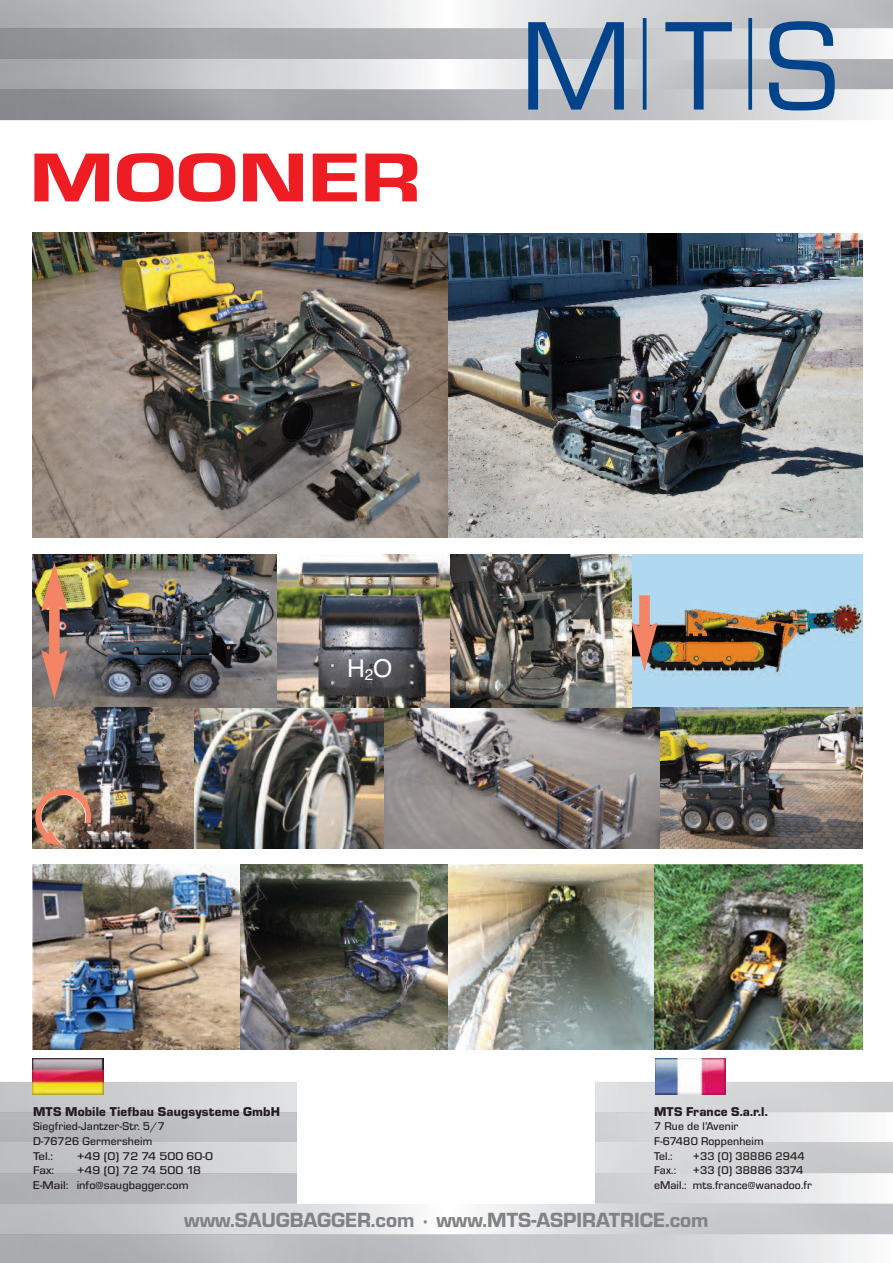
<style>
.page{position:relative;width:893px;height:1263px;background:#fff}
.page>*{position:absolute;margin:0;border:0;box-sizing:border-box;transform-origin:0 0}
.t1{font:131.1px "Eurostile T";color:#01448c}
.t2{font:71.7px "Eurostile T Heav";color:#ee1d23;scale:1.3 1}
.t3{font:24.6px "Helvetica";color:#fff}
.t4{font:21.3px "Eurostile T Heav";color:#808285}
.t5{font:13.35px "Eurostile T Blac";letter-spacing:.01em;color:#231f20}
.t6{font:500 11.7px/14.5px "Eurostile T";letter-spacing:.01em;color:#231f20}
.t7{font:500 11.7px/14.5px "Eurostile T";letter-spacing:.01em;color:#231f20;scale:1.1 1}
</style>
<div class="page">
<img style="left:0;top:0;width:893px;height:119px">
<img style="left:0;top:29px;width:893px;height:1px">
<img style="left:0;top:90px;width:893px;height:1px">
<img style="left:448px;top:864px;width:206px;height:185px">
<img style="left:447px;top:233px;width:415px;height:305px">
<img style="left:631px;top:554px;width:231px;height:154px">
<img style="left:194px;top:708px;width:190px;height:141px">
<img style="left:384px;top:708px;width:276px;height:141px">
<img style="left:32px;top:864px;width:208px;height:185px">
<img style="left:240px;top:864px;width:208px;height:185px">
<img style="left:32px;top:233px;width:415px;height:305px">
<img style="left:660px;top:708px;width:202px;height:141px">
<img style="left:277px;top:554px;width:174px;height:154px">
<img style="left:32px;top:554px;width:245px;height:154px">
<img style="left:654px;top:864px;width:208px;height:185px">
<div style="left:49px;top:602px;width:11px;height:57px;background:#f48465"></div>
<svg style="left:41px;top:562px;width:27px;height:49px"></svg>
<svg style="left:41px;top:650px;width:27px;height:49px"></svg>
<svg style="left:748px;top:18px;width:4px;height:92px"></svg>
<hr style="left:643px;top:18px;width:3px;height:92px;background:#01448c">
<img style="left:0;top:1082px;width:893px;height:181px">
<img style="left:0;top:1112px;width:893px;height:1px">
<img style="left:0;top:1173px;width:893px;height:1px">
<img style="left:0;top:1203px;width:893px;height:1px">
<img style="left:0;top:1234px;width:893px;height:1px">
<div style="left:298px;top:1074px;width:297px;height:129px;background:#fff"></div>
<img style="left:33px;top:1059px;width:71px;height:35px">
<img style="left:655px;top:1059px;width:71px;height:35px">
<img style="left:32px;top:708px;width:162px;height:141px">
<img style="left:451px;top:554px;width:180px;height:154px">
<div style="left:639px;top:595px;width:11px;height:36px;background:#f48465"></div>
<svg style="left:631px;top:622px;width:27px;height:49px"></svg>
<img style="left:35px;top:788px;width:56px;height:58px">
<h2 class="t2" style="left:29px;top:135px;width:303px">MOONER</h2>
<h1 class="t1" style="left:520px;top:-12px;width:320px">MTS</h1>
<h3 class="t3" style="left:347px;top:654px;width:47px">H<sub>2</sub>O</h3>
<p class="t5" style="left:33px;top:1103px;width:248px">MTS Mobile Tiefbau Saugsysteme GmbH</p>
<p class="t6" style="left:33px;top:1119px;width:133px">Siegfried-Jantzer-Str. 5/7<br>D-76726 Germersheim<br>Tel.:</p>
<p class="t7" style="left:77px;top:1148px;width:126px">+49 (0) 72 74 500 60-0</p>
<p class="t5" style="left:654px;top:1103px;width:115px">MTS France S.a.r.l.</p>
<p class="t6" style="left:654px;top:1119px;width:111px">7 Rue de l’Avenir<br>F-67480 Roppenheim<br>Tel.:</p>
<p class="t6" style="left:693px;top:1148px;width:113px">+33 (0) 38886 2944</p>
<p class="t6" style="left:654px;top:1163px;width:159px;text-indent:39px">+33 (0) 38886 3374 eMail.: mts.france@wanadoo.fr</p>
<p class="t7" style="left:33px;top:1163px;width:154px;text-indent:44px">+49 (0) 72 74 500 18<br>E-Mail: info@saugbagger.com</p>
<h3 class="t4" style="left:184px;top:1207px;width:526px">www.SAUGBAGGER.com · www.MTS-ASPIRATRICE.com</h3>
<p class="t6" style="left:654px;top:1163px;width:24px">Fax.:</p>
<p class="t7" style="left:33px;top:1163px;width:21px">Fax:</p>
</div>
